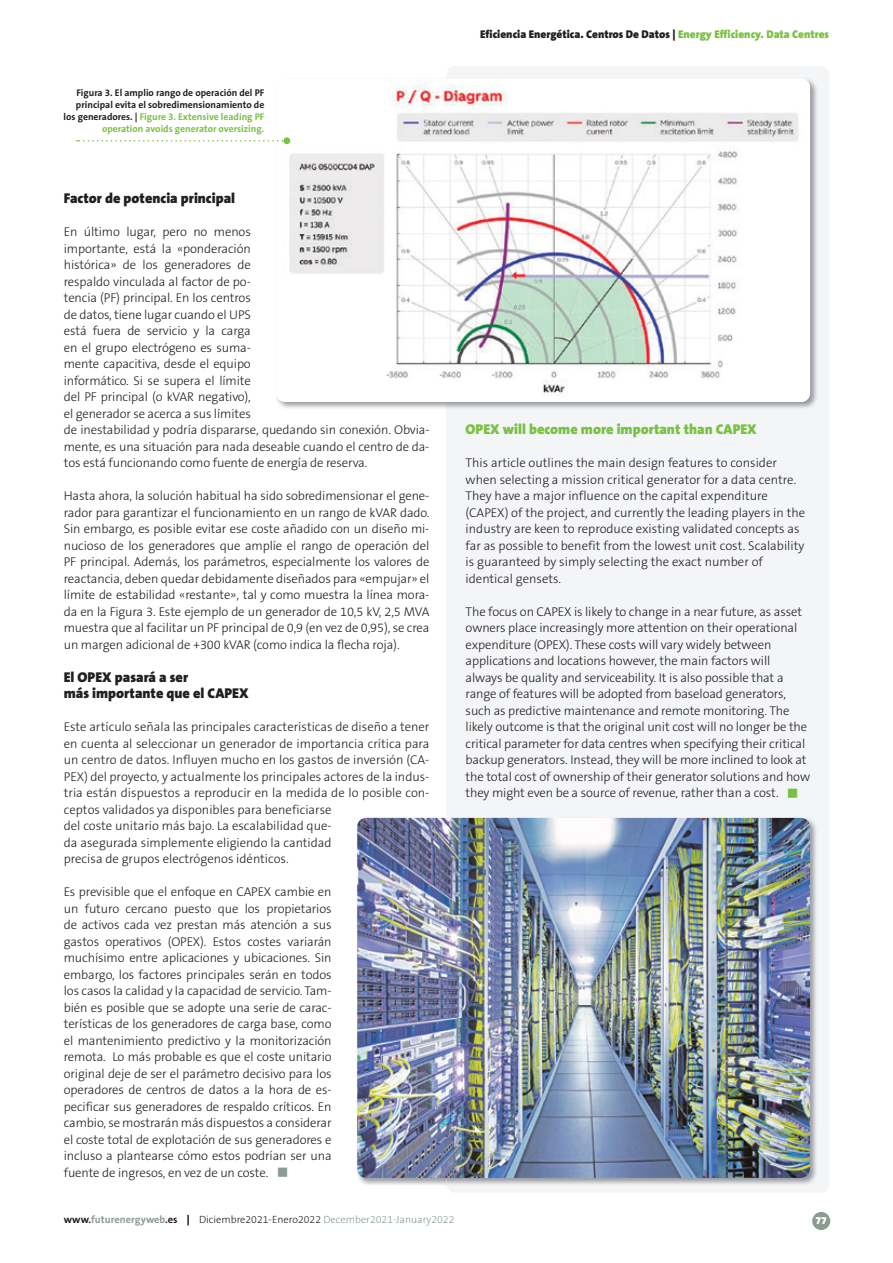
<style>
.page{position:relative;width:893px;height:1263px;background:#fff}
.page>*{position:absolute;margin:0;border:0;box-sizing:border-box;transform-origin:0 0}
.t1{font:900 14.25px/16.5px "The Sans B9";color:#231f20}
.t2{font:900 14.25px "The Sans B9";color:#79c142}
.t3{font:300 12.75px/16.5px "The Sans B3";letter-spacing:-.01em;color:#231f20}
.t4{font:900 11.25px "The Sans B9";color:#231f20}
.t5{font:300 10.5px "The Sans B3";color:#8b9b92}
.t6{font:900 10.5px "The Sans B9";color:#fff}
.t7{font:700 9.75px/11.7px "The Sans B7";color:#231f20;text-align:right}
.s1{color:#79c142}
.s2{color:#8b9b92}
.s3{font-family:"The Sans B7";font-weight:700;color:#231f20}
.s4{font-family:"The Sans B7";font-weight:700}
.s5{font-family:"The Sans B9";font-weight:900;color:#231f20}
.s6{color:#231f20}
</style>
<div class="page">
<div style="left:812px;top:1212px;width:18px;height:18px;background:#8b9b92;border-radius:50%"></div>
<div style="left:446px;top:66px;width:383px;height:1127px;background:#f3f5f7;border-radius:9px"></div>
<img style="left:278px;top:80px;width:539px;height:328px">
<img style="left:277px;top:79px;width:533px;height:323px">
<img style="left:359px;top:817px;width:457px;height:368px">
<img style="left:357px;top:818px;width:453px;height:360px">
<svg style="left:77px;top:140px;width:206px;height:1px"></svg>
<div style="left:283px;top:137px;width:7px;height:7px;background:#79c142;border-radius:50%"></div>
<p class="t7" style="left:64px;top:88px;width:202px">Figura 3. El amplio rango de operación del PF principal evita el sobredimensionamiento de los generadores. | <span class="s1">Figure 3. Extensive leading PF operation avoids generator oversizing.</span></p>
<p class="t1" style="left:64px;top:191px;width:173px">Factor de potencia principal</p>
<p class="t3" style="left:64px;top:224px;width:367px">En último lugar, pero no menos<br>importante, está la «ponderación<br>histórica» de los generadores de<br>respaldo vinculada al factor de po-<br>tencia (PF) principal. En los centros<br>de datos, tiene lugar cuando el UPS<br>está fuera de servicio y la carga<br>en el grupo electrógeno es suma-<br>mente capacitiva, desde el equipo<br>informático. Si se supera el límite<br>del PF principal (o kVAR negativo),<br>el generador se acerca a sus límites<br>de inestabilidad y podría dispararse, quedando sin conexión. Obvia&shy;mente, es una situación para nada deseable cuando el centro de da&shy;tos está funcionando como fuente de energía de reserva.</p>
<p class="t3" style="left:64px;top:488px;width:367px;text-align:justify">Hasta ahora, la solución habitual ha sido sobredimensionar el gene&shy;rador para garantizar el funcionamiento en un rango de kVAR dado.<br>Sin embargo, es posible evitar ese coste añadido con un diseño mi&shy;nucioso de los generadores que amplíe el rango de operación del PF principal. Además, los parámetros, especialmente los valores de reactancia, deben quedar debidamente diseñados para «empujar» el límite de estabilidad «restante», tal y como muestra la línea mora&shy;da en la Figura 3. Este ejemplo de un generador de 10,5 kV, 2,5 MVA muestra que al facilitar un PF principal de 0,9 (en vez de 0,95), se crea un margen adicional de +300 kVAR (como indica la flecha roja).</p>
<p class="t1" style="left:64px;top:669px;width:186px">El OPEX pasará a ser<br>más importante que el CAPEX</p>
<p class="t3" style="left:64px;top:719px;width:367px">Este artículo señala las principales características de diseño a tener en cuenta al seleccionar un generador de importancia crítica para un centro de datos. Influyen mucho en los gastos de inversión (CA-PEX) del proyecto, y actualmente los principales actores de la indus&shy;tria están dispuestos a reproducir en la medida de lo posible con&shy;ceptos validados ya disponibles para beneficiarse<br>del coste unitario más bajo. La escalabilidad que-<br>da asegurada simplemente eligiendo la cantidad<br>precisa de grupos electrógenos idénticos.</p>
<p class="t3" style="left:64px;top:884px;width:269px;text-align:justify">Es previsible que el enfoque en CAPEX cambie en un futuro cercano puesto que los propietarios de activos cada vez prestan más atención a sus gastos operativos (OPEX). Estos costes variarán muchísimo entre aplicaciones y ubicaciones. Sin embargo, los factores principales serán en todos los casos la calidad y la capacidad de servicio. Tam&shy;bién es posible que se adopte una serie de carac&shy;terísticas de los generadores de carga base, como el mantenimiento predictivo y la monitorización remota. Lo más probable es que el coste unitario original deje de ser el parámetro decisivo para los operadores de centros de datos a la hora de es&shy;pecificar sus generadores de respaldo críticos. En cambio, se mostrarán más dispuestos a considerar el coste total de explotación de sus generadores e incluso a plantearse cómo estos podrían ser una fuente de ingresos, en vez de un coste. <span class="s2">■</span></p>
<p class="t4" style="left:480px;top:28px;width:351px">Eficiencia Energética. Centros De Datos | <span class="s1">Energy Efficiency. Data Centres</span></p>
<p class="t2" style="left:466px;top:422px;width:293px">OPEX will become more important than CAPEX</p>
<p class="t3" style="left:466px;top:455px;width:341px">This article outlines the main design features to consider when selecting a mission critical generator for a data centre.<br>They have a major influence on the capital expenditure (CAPEX) of the project, and currently the leading players in the industry are keen to reproduce existing validated concepts as far as possible to benefit from the lowest unit cost. Scalability is guaranteed by simply selecting the exact number of identical gensets.</p>
<p class="t3" style="left:466px;top:604px;width:346px">The focus on CAPEX is likely to change in a near future, as asset owners place increasingly more attention on their operational expenditure (OPEX). These costs will vary widely between applications and locations however, the main factors will always be quality and serviceability. It is also possible that a range of features will be adopted from baseload generators, such as predictive maintenance and remote monitoring. The likely outcome is that the original unit cost will no longer be the critical parameter for data centres when specifying their critical backup generators. Instead, they will be more inclined to look at the total cost of ownership of their generator solutions and how they might even be a source of revenue, rather than a cost. <span class="s1">■</span></p>
<p class="t5" style="left:64px;top:1214px;width:392px"><span class="s3">www.</span><span class="s4">futurenergyweb</span><span class="s3">.es</span> <span class="s5">|</span> <span class="s6">Diciembre2021-Enero2022</span> December2021-January2022</p>
<p class="t6" style="left:815px;top:1215px;width:13px">77</p>
</div>
